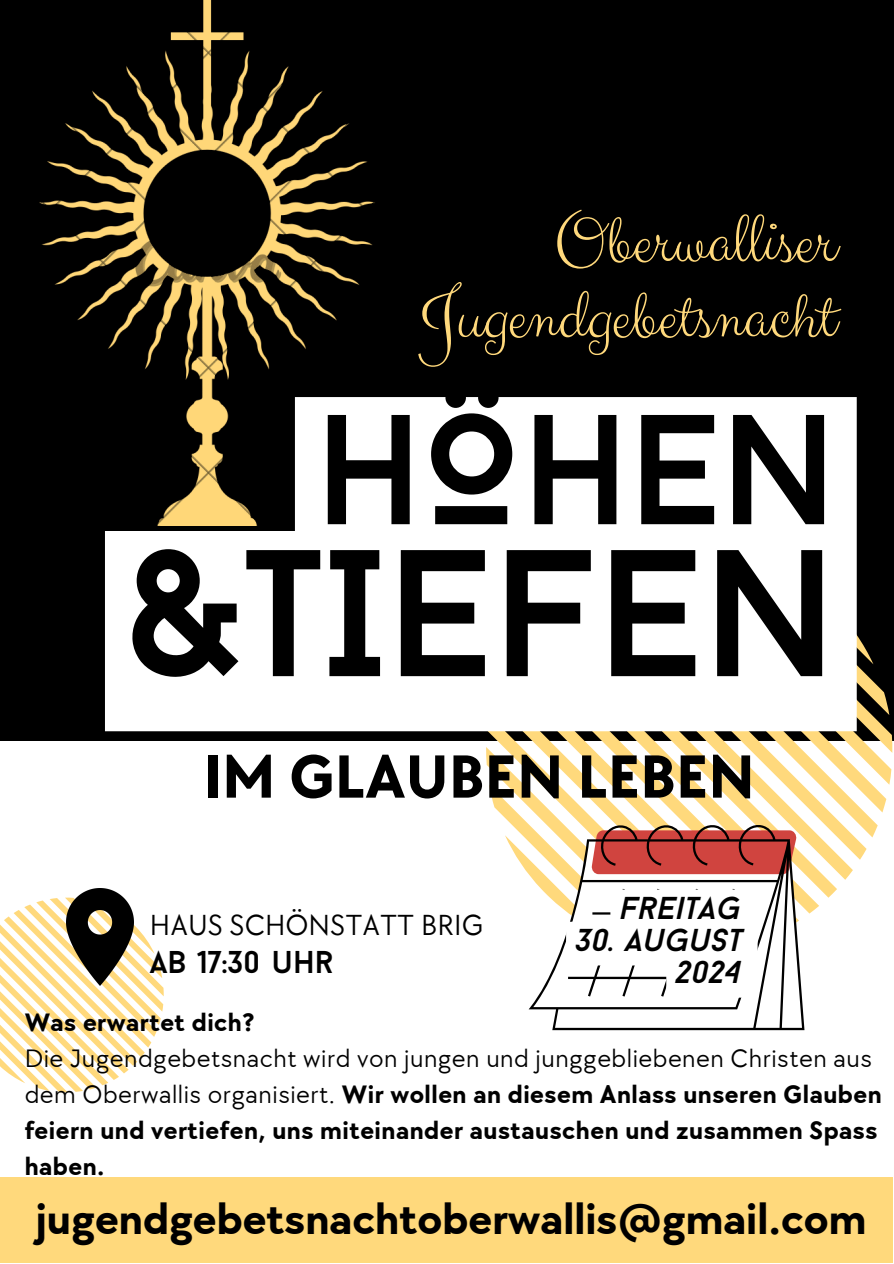
<style>
.page{position:relative;width:894px;height:1264px;background:#fff}
.page>*{position:absolute;margin:0;border:0;box-sizing:border-box;transform-origin:0 0}
.t1{font:180px "Baron Neue";color:#000}
.t2{font:156px "Baron Neue";color:#000}
.t3{font:72px/75.3px "Clicker Script";color:#ffd97c;text-align:right}
.t4{font:700 63px "TT Chocolates";color:#000}
.t5{font:700 45px "TT Chocolates";color:#000}
.t6{font:italic 31.65px/32.1px "Baron Neue";color:#000;text-align:right}
.t7{font:31.5px "Baron Neue";color:#000}
.t8{font:30px "TT Chocolates";color:#000}
.t9{font:700 26.1px/36px "TT Chocolates";letter-spacing:.02em;color:#000}
.s1{font-weight:400}
</style>
<div class="page">
<div style="left:0;top:0;width:893px;height:741px;background:#000"></div>
<div style="left:105px;top:397px;width:751px;height:334px;background:#fff"></div>
<img style="left:40px;top:0;width:335px;height:525px">
<svg style="left:0;top:897px;width:164px;height:195px"></svg>
<img style="left:66px;top:888px;width:68px;height:97px">
<div style="left:0;top:1177px;width:892px;height:86px;background:#ffd97c"></div>
<svg style="left:528px;top:997px;width:276px;height:33px"></svg>
<svg style="left:486px;top:547px;width:406px;height:450px"></svg>
<h3 class="t3" style="left:418px;top:206px;width:419px">Oberwalliser<br>Jugendgebetsnacht</h3>
<h2 class="t2" style="left:315px;top:407px;width:523px">HÖHEN</h2>
<h1 class="t1" style="left:125px;top:541px;width:712px">&amp;TIEFEN</h1>
<h3 class="t4" style="left:203px;top:741px;width:552px">IM GLAUBEN LEBEN</h3>
<p class="t8" style="left:150px;top:908px;width:335px">HAUS SCHÖNSTATT BRIG</p>
<p class="t7" style="left:150px;top:949px;width:185px">Ab 17:30 uhr</p>
<p class="t6" style="left:622px;top:894px;width:122px">FREITAG</p>
<p class="t6" style="left:578px;top:926px;width:168px">30. AUGUST<br>2024</p>
<p class="t9" style="left:25px;top:1004px;width:231px">Was erwartet dich?</p>
<p class="t9" style="left:25px;top:1040px;width:858px"><span class="s1">Die Jugendgebetsnacht wird von jungen und junggebliebenen Christen aus dem Oberwallis organisiert.</span> Wir wollen an diesem Anlass unseren Glauben feiern und vertiefen, uns miteinander austauschen und zusammen Spass haben.</p>
<h3 class="t5" style="left:36px;top:1193px;width:831px">jugendgebetsnachtoberwallis@gmail.com</h3>
</div>
